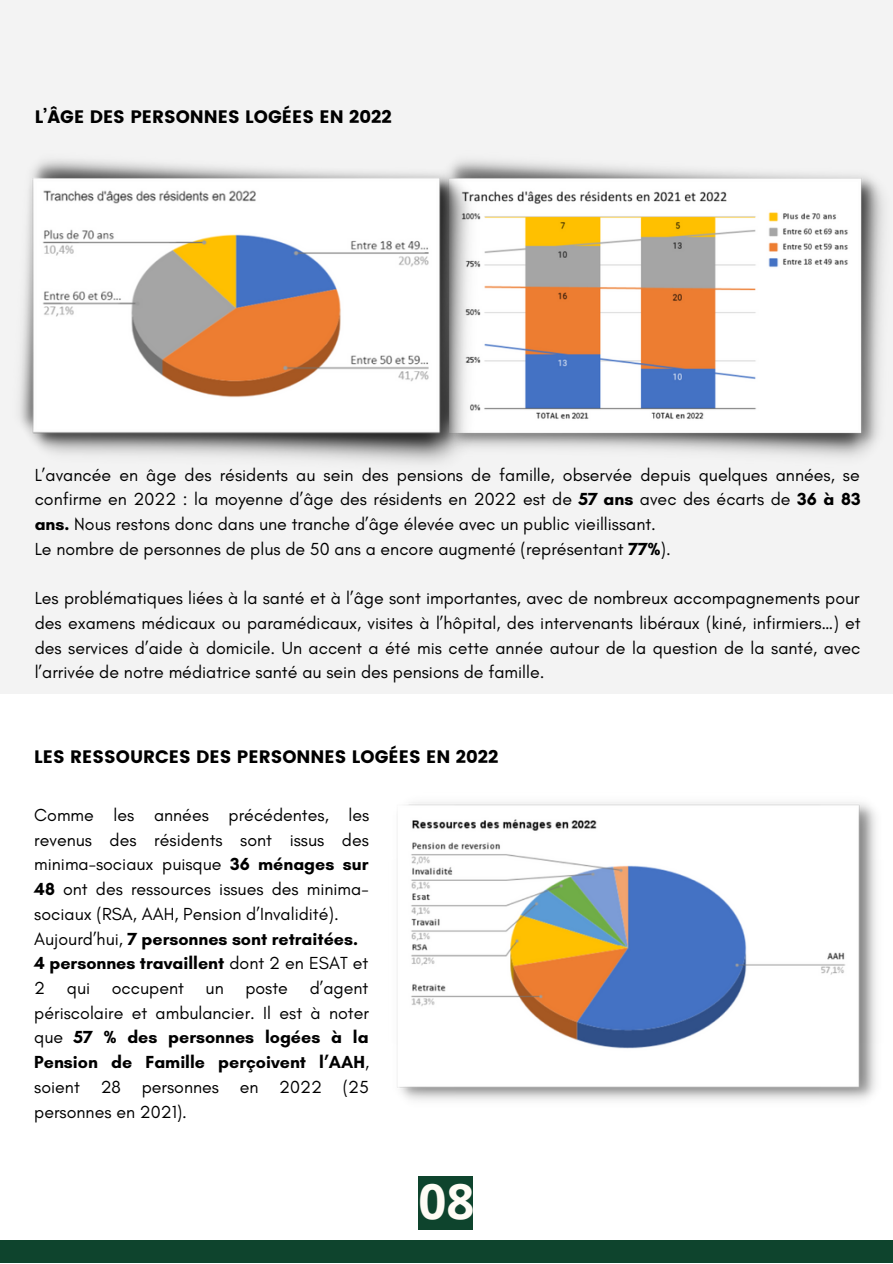
<style>
.page{position:relative;width:893px;height:1264px;background:#fff}
.page>*{position:absolute;margin:0;border:0;box-sizing:border-box;transform-origin:0 0}
.t1{font:700 49.05px "Open Sans";color:#fffcf5}
.t2{font:18px "Poppins";color:#000}
.t3{font:17.85px/24.8px "Glacial Indifference";color:#000}
.s1{font-weight:700}
</style>
<div class="page">
<div style="left:0;top:0;width:892px;height:693px;background:#f3f3f3"></div>
<div style="left:0;top:1240px;width:892px;height:22px;background:#0e442d"></div>
<img style="left:397px;top:802px;width:479px;height:299px">
<div style="left:418px;top:1176px;width:54px;height:53px;background:#0e442d"></div>
<img style="left:480px;top:160px;width:404px;height:297px">
<img style="left:20px;top:159px;width:460px;height:304px">
<p class="t2" style="left:35px;top:107px;width:358px">L’ÂGE DES PERSONNES LOGÉES EN 2022</p>
<p class="t3" style="left:35px;top:462px;width:827px">L’avancée en âge des résidents au sein des pensions de famille, observée depuis quelques années, se confirme en 2022 : la moyenne d’âge des résidents en 2022 est de <span class="s1">57 ans</span> avec des écarts de <span class="s1">36 à 83 ans.</span> Nous restons donc dans une tranche d’âge élevée avec un public vieillissant.<br>Le nombre de personnes de plus de 50 ans a encore augmenté (représentant <span class="s1">77%</span>).</p>
<p class="t3" style="left:35px;top:585px;width:827px;text-align:justify">Les problématiques liées à la santé et à l’âge sont importantes, avec de nombreux accompagnements pour des examens médicaux ou paramédicaux, visites à l’hôpital, des intervenants libéraux (kiné, infirmiers…) et des services d’aide à domicile. Un accent a été mis cette année autour de la question de la santé, avec l’arrivée de notre médiatrice santé au sein des pensions de famille.</p>
<p class="t2" style="left:34px;top:746px;width:465px">LES RESSOURCES DES PERSONNES LOGÉES EN 2022</p>
<p class="t3" style="left:34px;top:802px;width:336px">Comme les années précédentes, les revenus des résidents sont issus des minima-sociaux puisque <span class="s1">36 ménages sur 48</span> ont des ressources issues des minima&shy;sociaux (RSA, AAH, Pension d’Invalidité).<br>Aujourd’hui, <span class="s1">7 personnes sont retraitées.<br>4 personnes travaillent</span> dont 2 en ESAT et 2 qui occupent un poste d’agent périscolaire et ambulancier. Il est à noter que <span class="s1">57 % des personnes logées à la Pension de Famille perçoivent l’AAH</span>, soient 28 personnes en 2022 (25 personnes en 2021).</p>
<h1 class="t1" style="left:418px;top:1166px;width:57px">08</h1>
</div>
